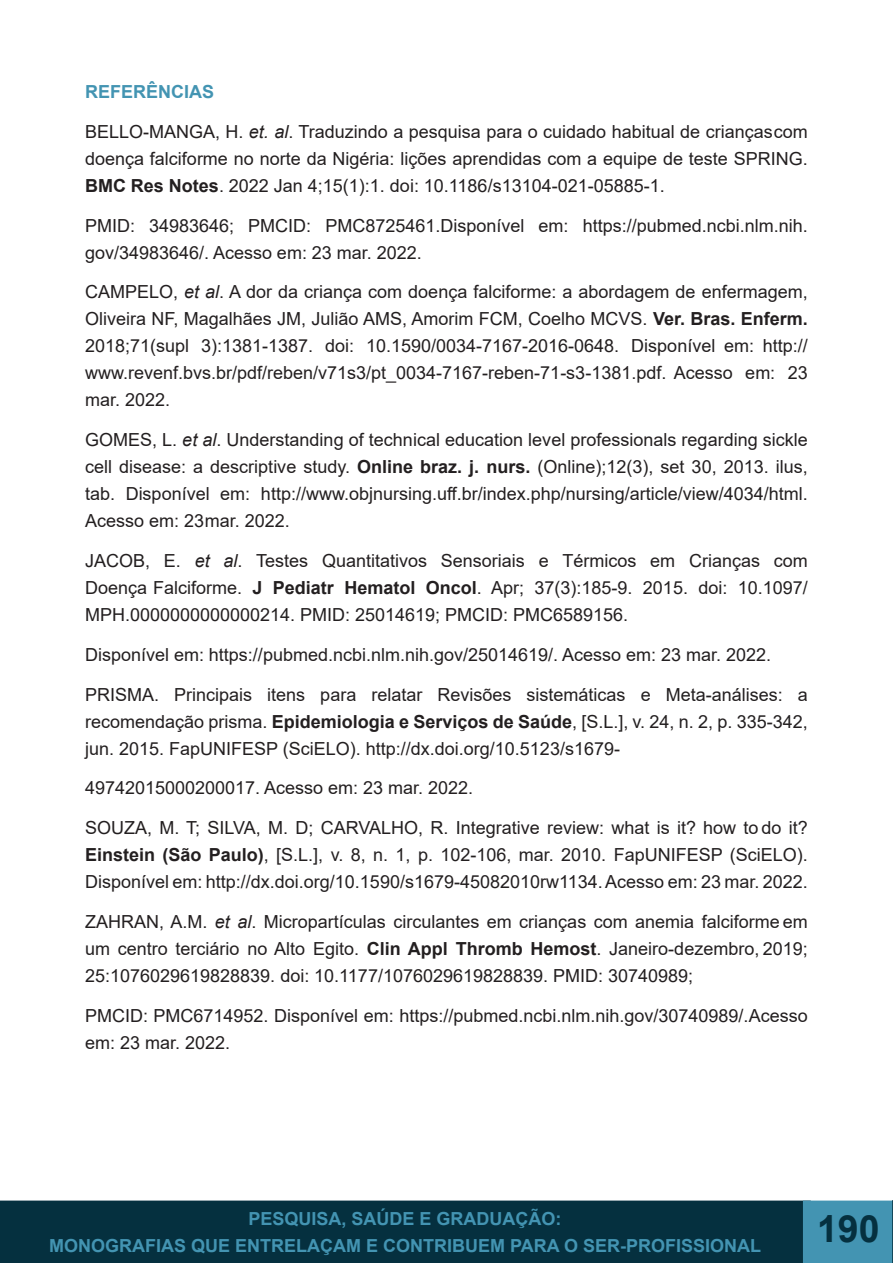
<style>
.page{position:relative;width:893px;height:1263px;background:#fff}
.page>*{position:absolute;margin:0;border:0;box-sizing:border-box;transform-origin:0 0}
.t1{font:700 37.5px "Arial";color:#05303f}
.t2{font:18px/27px "Arial";color:#231f20;text-align:justify}
.Heading_1{font:700 18px/27px "Arial";color:#4394b2;text-align:center}
.s1{font-style:italic}
.s2{font-weight:700}
</style>
<div class="page">
<div style="left:0;top:1201px;width:810px;height:62px;background:#05303f"></div>
<div style="left:0;top:1200px;width:811px;height:63px;border:2px solid #05303f"></div>
<div style="left:803px;top:1200px;width:90px;height:63px;background:#4394b2;border:2px solid #4394b2"></div>
<div style="left:812px;top:1214px;width:72px;height:49px;background:#4394b2"></div>
<svg style="left:892px;top:1200px;width:1px;height:63px"></svg>
<p class="Heading_1" style="left:85px;top:79px;width:131px">REFERÊNCIAS</p>
<p class="t2" style="left:85px;top:118px;width:724px">BELLO-MANGA, H. <span class="s1">et. al</span>. Traduzindo a pesquisa para o cuidado habitual de crianças com doença falciforme no norte da Nigéria: lições aprendidas com a equipe de teste SPRING.<br><span class="s2">BMC Res Notes</span>. 2022 Jan 4;15(1):1. doi: 10.1186/s13104-021-05885-1.</p>
<p class="t2" style="left:85px;top:212px;width:724px">PMID: 34983646; PMCID: PMC8725461.Disponível em: https://pubmed.ncbi.nlm.nih. gov/34983646/. Acesso em: 23 mar. 2022.</p>
<p class="t2" style="left:85px;top:278px;width:724px">CAMPELO, <span class="s1">et al</span>. A dor da criança com doença falciforme: a abordagem de enfermagem, Oliveira NF, Magalhães JM, Julião AMS, Amorim FCM, Coelho MCVS. <span class="s2">Ver. Bras. Enferm.<br></span>2018;71(supl 3):1381-1387. doi: 10.1590/0034-7167-2016-0648. Disponível em: http:// www.revenf.bvs.br/pdf/reben/v71s3/pt_0034-7167-reben-71-s3-1381.pdf. Acesso em: 23 mar. 2022.</p>
<p class="t2" style="left:85px;top:426px;width:724px">GOMES, L. <span class="s1">et al</span>. Understanding of technical education level professionals regarding sickle cell disease: a descriptive study. <span class="s2">Online braz. j. nurs.</span> (Online);12(3), set 30, 2013. ilus, tab. Disponível em: http://www.objnursing.uff.br/index.php/nursing/article/view/4034/html.<br>Acesso em: 23 mar. 2022.</p>
<p class="t2" style="left:85px;top:547px;width:724px">JACOB, E. <span class="s1">et al</span>. Testes Quantitativos Sensoriais e Térmicos em Crianças com Doença Falciforme. <span class="s2">J Pediatr Hematol Oncol</span>. Apr; 37(3):185-9. 2015. doi: 10.1097/ MPH.0000000000000214. PMID: 25014619; PMCID: PMC6589156.</p>
<p class="t2" style="left:85px;top:641px;width:688px">Disponível em: https://pubmed.ncbi.nlm.nih.gov/25014619/. Acesso em: 23 mar. 2022.</p>
<p class="t2" style="left:85px;top:681px;width:724px">PRISMA. Principais itens para relatar Revisões sistemáticas e Meta-análises: a recomendação prisma. <span class="s2">Epidemiologia e Serviços de Saúde</span>, [S.L.], v. 24, n. 2, p. 335- 342, jun. 2015. FapUNIFESP (SciELO). http://dx.doi.org/10.5123/s1679-</p>
<p class="t2" style="left:85px;top:774px;width:390px">49742015000200017. Acesso em: 23 mar. 2022.</p>
<p class="t2" style="left:85px;top:814px;width:724px">SOUZA, M. T; SILVA, M. D; CARVALHO, R. Integrative review: what is it? how to do it?<br><span class="s2">Einstein (São Paulo)</span>, [S.L.], v. 8, n. 1, p. 102-106, mar. 2010. FapUNIFESP (SciELO).<br>Disponível em: http://dx.doi.org/10.1590/s1679-45082010rw1134. Acesso em: 23 mar. 2022.</p>
<p class="t2" style="left:85px;top:908px;width:724px">ZAHRAN, A.M. <span class="s1">et al</span>. Micropartículas circulantes em crianças com anemia falciforme em um centro terciário no Alto Egito. <span class="s2">Clin Appl Thromb Hemost</span>. Janeiro-dezembro, 2019; 25:1076029619828839. doi: 10.1177/1076029619828839. PMID: 30740989;</p>
<p class="t2" style="left:85px;top:1002px;width:724px">PMCID: PMC6714952. Disponível em: https://pubmed.ncbi.nlm.nih.gov/30740989/. Acesso em: 23 mar. 2022.</p>
<p class="Heading_1" style="left:49px;top:1205px;width:714px">PESQUISA, SAÚDE E GRADUAÇÃO:<br>MONOGRAFIAS QUE ENTRELAÇAM E CONTRIBUEM PARA O SER-PROFISSIONAL</p>
<h1 class="t1" style="left:817px;top:1202px;width:64px">190</h1>
</div>
